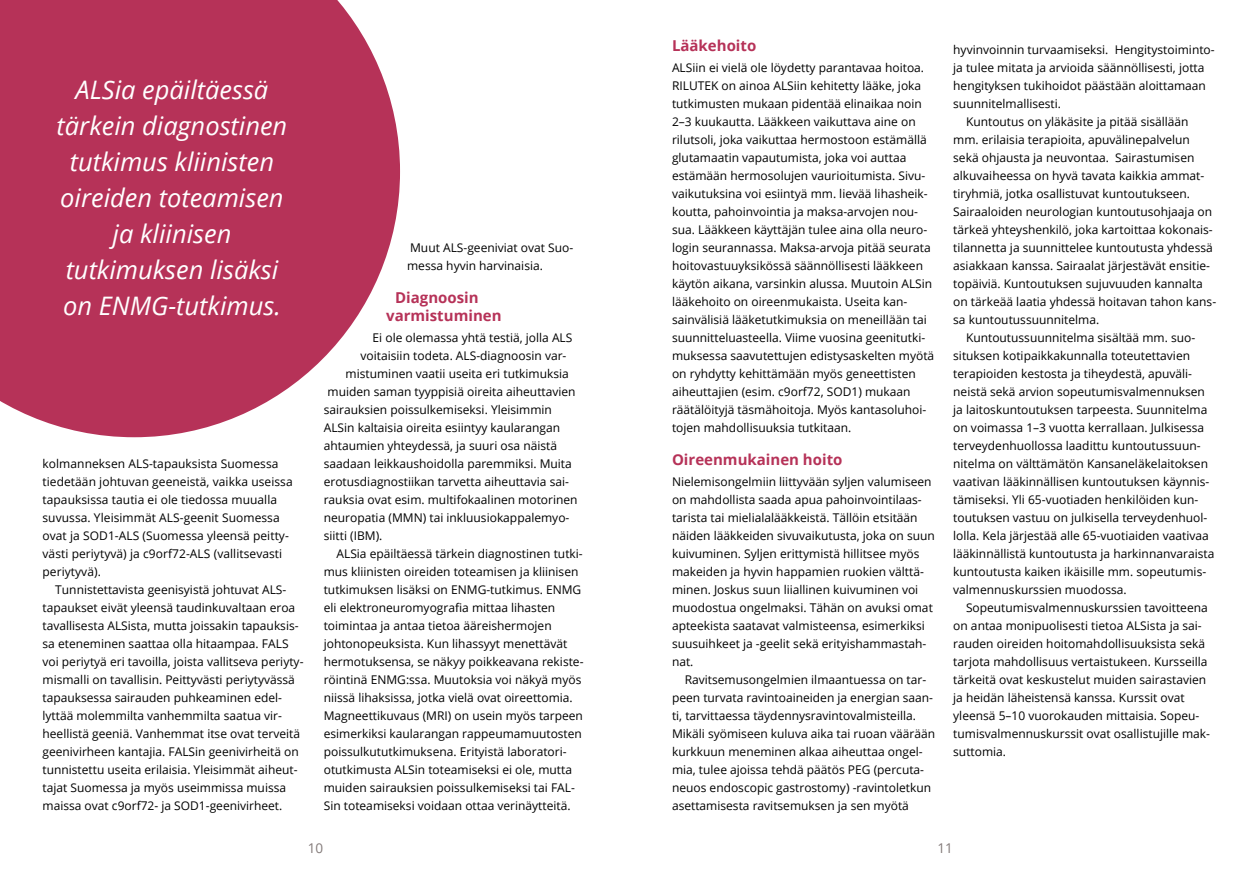
<style>
.page{position:relative;width:1259px;height:893px;background:#fff}
.page>*{position:absolute;margin:0;border:0;box-sizing:border-box;transform-origin:0 0}
.t1{font:italic 25.5px/36px "Open Sans";color:#fff;text-align:center}
.t2{font:700 15px/18px "Open Sans";color:#b63258}
.t3{font:13.5px "Open Sans";color:#837a79}
.t4{font:12px/18px "Open Sans";color:#000}
</style>
<div class="page">
<svg style="left:0;top:0;width:400px;height:437px;background:#be496b"></svg>
<h1 class="t1" style="left:57px;top:71px;width:232px">ALSia epäiltäessä tärkein diagnostinen tutkimus kliinisten oireiden toteamisen ja kliinisen tutkimuksen lisäksi on ENMG-tutkimus.</h1>
<p class="t4" style="left:43px;top:454px;width:252px">kolmanneksen ALS-tapauksista Suomessa tiedetään johtuvan geeneistä, vaikka useissa tapauksissa tautia ei ole tiedossa muualla suvussa. Yleisimmät ALS-geenit Suomessa ovat ja SOD1-ALS (Suomessa yleensä peitty&shy;västi periytyvä) ja c9orf72-ALS (vallitsevasti periytyvä).</p>
<p class="t4" style="left:43px;top:580px;width:262px;text-indent:13px">Tunnistettavista geenisyistä johtuvat ALS&shy;tapaukset eivät yleensä taudinkuvaltaan eroa tavallisesta ALSista, mutta joissakin tapauksis&shy;sa eteneminen saattaa olla hitaampaa. FALS voi periytyä eri tavoilla, joista vallitseva periyty&shy;mismalli on tavallisin. Peittyvästi periytyvässä tapauksessa sairauden puhkeaminen edel&shy;lyttää molemmilta vanhemmilta saatua vir&shy;heellistä geeniä. Vanhemmat itse ovat terveitä geenivirheen kantajia. FALSin geenivirheitä on tunnistettu useita erilaisia. Yleisimmät aiheut&shy;tajat Suomessa ja myös useimmissa muissa maissa ovat c9orf72- ja SOD1-geenivirheet.</p>
<p class="t4" style="left:407px;top:238px;width:168px">Muut ALS-geeniviat ovat Suo&shy;messa hyvin harvinaisia.</p>
<p class="t2" style="left:386px;top:288px;width:117px;text-indent:9px">Diagnoosin varmistuminen</p>
<p class="t4" style="left:373px;top:328px;width:201px">Ei ole olemassa yhtä testiä, jolla ALS</p>
<p class="t4" style="left:361px;top:346px;width:207px">voitaisiin todeta. ALS-diagnoosin var-</p>
<p class="t4" style="left:346px;top:364px;width:225px">mistuminen vaatii useita eri tutkimuksia</p>
<p class="t4" style="left:328px;top:382px;width:249px">muiden saman tyyppisiä oireita aiheuttavien</p>
<p class="t4" style="left:324px;top:400px;width:230px">sairauksien poissulkemiseksi. Yleisimmin</p>
<p class="t4" style="left:324px;top:418px;width:238px">ALSin kaltaisia oireita esiintyy kaularangan</p>
<p class="t4" style="left:324px;top:436px;width:235px">ahtaumien yhteydessä, ja suuri osa näistä</p>
<p class="t4" style="left:324px;top:454px;width:250px">saadaan leikkaushoidolla paremmiksi. Muita</p>
<p class="t4" style="left:324px;top:472px;width:247px">erotusdiagnostiikan tarvetta aiheuttavia sai-</p>
<p class="t4" style="left:324px;top:490px;width:255px">rauksia ovat esim. multifokaalinen motorinen</p>
<p class="t4" style="left:324px;top:508px;width:247px">neuropatia (MMN) tai inkluusiokappalemyo-</p>
<p class="t4" style="left:324px;top:526px;width:60px">siitti (IBM).</p>
<p class="t4" style="left:336px;top:544px;width:248px">ALSia epäiltäessä tärkein diagnostinen tutki-</p>
<p class="t4" style="left:324px;top:562px;width:256px">mus kliinisten oireiden toteamisen ja kliinisen</p>
<p class="t4" style="left:324px;top:580px;width:259px">tutkimuksen lisäksi on ENMG-tutkimus. ENMG</p>
<p class="t4" style="left:324px;top:598px;width:233px">eli elektroneuromyografia mittaa lihasten</p>
<p class="t4" style="left:324px;top:616px;width:229px">toimintaa ja antaa tietoa ääreishermojen</p>
<p class="t4" style="left:324px;top:634px;width:245px">johtonopeuksista. Kun lihassyyt menettävät</p>
<p class="t4" style="left:324px;top:652px;width:261px">hermotuksensa, se näkyy poikkeavana rekiste-</p>
<p class="t4" style="left:324px;top:670px;width:259px">röintinä ENMG:ssa. Muutoksia voi näkyä myös</p>
<p class="t4" style="left:324px;top:688px;width:250px">niissä lihaksissa, jotka vielä ovat oireettomia.</p>
<p class="t4" style="left:324px;top:706px;width:261px">Magneettikuvaus (MRI) on usein myös tarpeen</p>
<p class="t4" style="left:324px;top:724px;width:260px">esimerkiksi kaularangan rappeumamuutosten</p>
<p class="t4" style="left:324px;top:742px;width:244px">poissulkututkimuksena. Erityistä laboratori-</p>
<p class="t4" style="left:324px;top:760px;width:250px">otutkimusta ALSin toteamiseksi ei ole, mutta</p>
<p class="t4" style="left:324px;top:778px;width:253px">muiden sairauksien poissulkemiseksi tai FAL-</p>
<p class="t4" style="left:324px;top:796px;width:248px">Sin toteamiseksi voidaan ottaa verinäytteitä.</p>
<p class="t2" style="left:672px;top:36px;width:86px">Lääkehoito</p>
<p class="t4" style="left:672px;top:58px;width:264px">ALSiin ei vielä ole löydetty parantavaa hoitoa.<br>RILUTEK on ainoa ALSiin kehitetty lääke, joka tutkimusten mukaan pidentää elinaikaa noin 2–3 kuukautta. Lääkkeen vaikuttava aine on rilutsoli, joka vaikuttaa hermostoon estämällä glutamaatin vapautumista, joka voi auttaa estämään hermosolujen vaurioitumista. Sivu&shy;vaikutuksina voi esiintyä mm. lievää lihasheik&shy;koutta, pahoinvointia ja maksa-arvojen nou&shy;sua. Lääkkeen käyttäjän tulee aina olla neuro&shy;login seurannassa. Maksa-arvoja pitää seurata hoitovastuuyksikössä säännöllisesti lääkkeen käytön aikana, varsinkin alussa. Muutoin ALSin lääkehoito on oireenmukaista. Useita kan&shy;sainvälisiä lääketutkimuksia on meneillään tai suunnitteluasteella. Viime vuosina geenitutki&shy;muksessa saavutettujen edistysaskelten myötä on ryhdytty kehittämään myös geneettisten aiheuttajien (esim. c9orf72, SOD1) mukaan räätälöityjä täsmähoitoja. Myös kantasoluhoi&shy;tojen mahdollisuuksia tutkitaan.</p>
<p class="t2" style="left:672px;top:450px;width:172px">Oireenmukainen hoito</p>
<p class="t4" style="left:672px;top:472px;width:264px">Nielemisongelmiin liittyvään syljen valumiseen on mahdollista saada apua pahoinvointilaas&shy;tarista tai mielialalääkkeistä. Tällöin etsitään näiden lääkkeiden sivuvaikutusta, joka on suun kuivuminen. Syljen erittymistä hillitsee myös makeiden ja hyvin happamien ruokien välttä&shy;minen. Joskus suun liiallinen kuivuminen voi muodostua ongelmaksi. Tähän on avuksi omat apteekista saatavat valmisteensa, esimerkiksi suusuihkeet ja -geelit sekä erityishammastah&shy;nat.</p>
<p class="t4" style="left:672px;top:670px;width:265px;text-indent:13px">Ravitsemusongelmien ilmaantuessa on tar&shy;peen turvata ravintoaineiden ja energian saan&shy;ti, tarvittaessa täydennysravintovalmisteilla.<br>Mikäli syömiseen kuluva aika tai ruoan väärään kurkkuun meneminen alkaa aiheuttaa ongel&shy;mia, tulee ajoissa tehdä päätös PEG (percuta&shy;neuos endoscopic gastrostomy) -ravintoletkun asettamisesta ravitsemuksen ja sen myötä</p>
<p class="t4" style="left:953px;top:40px;width:263px">hyvinvoinnin turvaamiseksi. Hengitystoiminto-</p>
<p class="t4" style="left:953px;top:58px;width:253px">ja tulee mitata ja arvioida säännöllisesti, jotta</p>
<p class="t4" style="left:953px;top:76px;width:254px">hengityksen tukihoidot päästään aloittamaan</p>
<p class="t4" style="left:953px;top:94px;width:109px">suunnitelmallisesti.</p>
<p class="t4" style="left:966px;top:112px;width:224px">Kuntoutus on yläkäsite ja pitää sisällään</p>
<p class="t4" style="left:953px;top:130px;width:238px">mm. erilaisia terapioita, apuvälinepalvelun</p>
<p class="t4" style="left:953px;top:148px;width:243px">sekä ohjausta ja neuvontaa. Sairastumisen</p>
<p class="t4" style="left:953px;top:166px;width:252px">alkuvaiheessa on hyvä tavata kaikkia ammat-</p>
<p class="t4" style="left:953px;top:184px;width:238px">tiryhmiä, jotka osallistuvat kuntoutukseen.</p>
<p class="t4" style="left:953px;top:202px;width:260px">Sairaaloiden neurologian kuntoutusohjaaja on</p>
<p class="t4" style="left:953px;top:220px;width:261px">tärkeä yhteyshenkilö, joka kartoittaa kokonais-</p>
<p class="t4" style="left:953px;top:238px;width:261px">tilannetta ja suunnittelee kuntoutusta yhdessä</p>
<p class="t4" style="left:953px;top:256px;width:258px">asiakkaan kanssa. Sairaalat järjestävät ensitie-</p>
<p class="t4" style="left:953px;top:274px;width:251px">topäiviä. Kuntoutuksen sujuvuuden kannalta</p>
<p class="t4" style="left:953px;top:292px;width:264px">on tärkeää laatia yhdessä hoitavan tahon kans-</p>
<p class="t4" style="left:953px;top:310px;width:147px">sa kuntoutussuunnitelma.</p>
<p class="t4" style="left:966px;top:328px;width:231px">Kuntoutussuunnitelma sisältää mm. suo-</p>
<p class="t4" style="left:953px;top:346px;width:238px">situksen kotipaikkakunnalla toteutettavien</p>
<p class="t4" style="left:953px;top:364px;width:240px">terapioiden kestosta ja tiheydestä, apuväli-</p>
<p class="t4" style="left:953px;top:382px;width:253px">neistä sekä arvion sopeutumisvalmennuksen</p>
<p class="t4" style="left:953px;top:400px;width:256px">ja laitoskuntoutuksen tarpeesta. Suunnitelma</p>
<p class="t4" style="left:953px;top:418px;width:252px">on voimassa 1–3 vuotta kerrallaan. Julkisessa</p>
<p class="t4" style="left:953px;top:436px;width:249px">terveydenhuollossa laadittu kuntoutussuun-</p>
<p class="t4" style="left:953px;top:454px;width:256px">nitelma on välttämätön Kansaneläkelaitoksen</p>
<p class="t4" style="left:953px;top:472px;width:258px">vaativan lääkinnällisen kuntoutuksen käynnis-</p>
<p class="t4" style="left:953px;top:490px;width:247px">tämiseksi. Yli 65-vuotiaden henkilöiden kun-</p>
<p class="t4" style="left:953px;top:508px;width:255px">toutuksen vastuu on julkisella terveydenhuol-</p>
<p class="t4" style="left:953px;top:526px;width:257px">lolla. Kela järjestää alle 65-vuotiaiden vaativaa</p>
<p class="t4" style="left:953px;top:544px;width:263px">lääkinnällistä kuntoutusta ja harkinnanvaraista</p>
<p class="t4" style="left:953px;top:562px;width:254px">kuntoutusta kaiken ikäisille mm. sopeutumis-</p>
<p class="t4" style="left:953px;top:580px;width:175px">valmennuskurssien muodossa.</p>
<p class="t4" style="left:966px;top:598px;width:243px">Sopeutumisvalmennuskurssien tavoitteena</p>
<p class="t4" style="left:953px;top:616px;width:250px">on antaa monipuolisesti tietoa ALSista ja sai-</p>
<p class="t4" style="left:953px;top:634px;width:253px">rauden oireiden hoitomahdollisuuksista sekä</p>
<p class="t4" style="left:953px;top:652px;width:256px">tarjota mahdollisuus vertaistukeen. Kursseilla</p>
<p class="t4" style="left:953px;top:670px;width:254px">tärkeitä ovat keskustelut muiden sairastavien</p>
<p class="t4" style="left:953px;top:688px;width:233px">ja heidän läheistensä kanssa. Kurssit ovat</p>
<p class="t4" style="left:953px;top:706px;width:248px">yleensä 5–10 vuorokauden mittaisia. Sopeu-</p>
<p class="t4" style="left:953px;top:724px;width:258px">tumisvalmennuskurssit ovat osallistujille mak-</p>
<p class="t4" style="left:953px;top:742px;width:54px">suttomia.</p>
<p class="t3" style="left:308px;top:838px;width:17px">10</p>
<p class="t3" style="left:937px;top:838px;width:17px">11</p>
</div>
